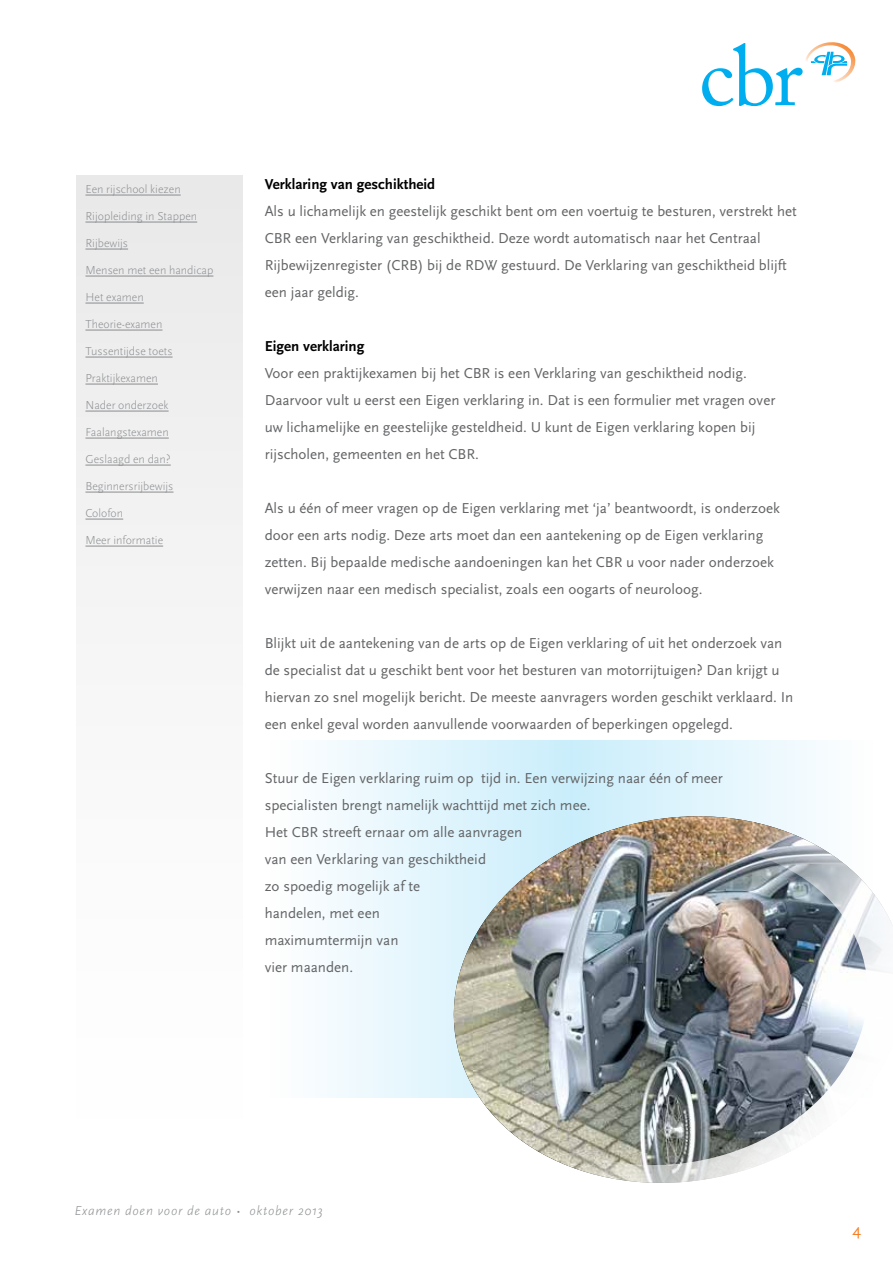
<style>
.page{position:relative;width:893px;height:1263px;background:#fff}
.page>*{position:absolute;margin:0;border:0;box-sizing:border-box;transform-origin:0 0}
.t1{font:16.5px "Scala Sans Pro";color:#f58025}
.t2{font:15px/27px "Scala Sans Pro";color:#636466}
.t3{font:700 15px "Scala Sans Pro";color:#000}
.t4{font:italic 300 13.5px "Scala Sans Pro";letter-spacing:.05em;color:#8a8c8e}
.t5{font:300 12px "Scala Sans Pro";color:#8a8c8e}
</style>
<div class="page">
<div style="left:77px;top:175px;width:166px;height:948px;background:#f6f6f6"></div>
<hr style="left:85px;top:195px;width:96px;height:1px;background:#8a8c8e">
<hr style="left:85px;top:222px;width:112px;height:1px;background:#8a8c8e">
<hr style="left:85px;top:249px;width:43px;height:1px;background:#8a8c8e">
<hr style="left:85px;top:276px;width:128px;height:1px;background:#8a8c8e">
<hr style="left:85px;top:303px;width:59px;height:1px;background:#8a8c8e">
<hr style="left:85px;top:330px;width:77px;height:1px;background:#8a8c8e">
<hr style="left:85px;top:357px;width:88px;height:1px;background:#8a8c8e">
<hr style="left:85px;top:384px;width:73px;height:1px;background:#8a8c8e">
<hr style="left:85px;top:411px;width:84px;height:1px;background:#8a8c8e">
<hr style="left:85px;top:438px;width:84px;height:1px;background:#8a8c8e">
<hr style="left:85px;top:465px;width:86px;height:1px;background:#8a8c8e">
<hr style="left:85px;top:492px;width:89px;height:1px;background:#8a8c8e">
<hr style="left:85px;top:519px;width:38px;height:1px;background:#8a8c8e">
<hr style="left:85px;top:546px;width:78px;height:1px;background:#8a8c8e">
<svg style="left:327px;top:740px;width:489px;height:357px;fill:#e8f7fd"></svg>
<img style="left:431px;top:794px;width:462px;height:389px">
<svg style="left:702px;top:42px;width:153px;height:64px"></svg>
<p class="t5" style="left:85px;top:181px;width:97px">Een rijschool kiezen</p>
<p class="t5" style="left:85px;top:208px;width:113px">Rijopleiding in Stappen</p>
<p class="t5" style="left:85px;top:235px;width:44px">Rijbewijs</p>
<p class="t5" style="left:85px;top:262px;width:129px">Mensen met een handicap</p>
<p class="t5" style="left:85px;top:289px;width:60px">Het examen</p>
<p class="t5" style="left:85px;top:316px;width:79px">Theorie-examen</p>
<p class="t5" style="left:85px;top:343px;width:89px">Tussentijdse toets</p>
<p class="t5" style="left:85px;top:370px;width:74px">Praktijkexamen</p>
<p class="t5" style="left:85px;top:397px;width:85px">Nader onderzoek</p>
<p class="t5" style="left:85px;top:424px;width:85px">Faalangstexamen</p>
<p class="t5" style="left:85px;top:451px;width:87px">Geslaagd en dan?</p>
<p class="t5" style="left:85px;top:478px;width:90px">Beginnersrijbewijs</p>
<p class="t5" style="left:85px;top:505px;width:39px">Colofon</p>
<p class="t5" style="left:85px;top:532px;width:79px">Meer informatie</p>
<p class="t3" style="left:265px;top:174px;width:172px">Verklaring van geschiktheid</p>
<p class="t2" style="left:265px;top:197px;width:533px">Als u lichamelijk en geestelijk geschikt bent om een voertuig te besturen, verstrekt het CBR een Verklaring van geschiktheid. Deze wordt automatisch naar het Centraal Rijbewijzenregister (CRB) bij de RDW gestuurd. De Verklaring van geschiktheid blijft een jaar geldig.</p>
<p class="t3" style="left:265px;top:336px;width:101px">Eigen verklaring</p>
<p class="t2" style="left:265px;top:359px;width:512px">Voor een praktijkexamen bij het CBR is een Verklaring van geschiktheid nodig.<br>Daarvoor vult u eerst een Eigen verklaring in. Dat is een formulier met vragen over uw lichamelijke en geestelijke gesteldheid. U kunt de Eigen verklaring kopen bij rijscholen, gemeenten en het CBR.</p>
<p class="t2" style="left:265px;top:494px;width:517px">Als u één of meer vragen op de Eigen verklaring met ‘ja’ beantwoordt, is onderzoek door een arts nodig. Deze arts moet dan een aantekening op de Eigen verklaring zetten. Bij bepaalde medische aandoeningen kan het CBR u voor nader onderzoek verwijzen naar een medisch specialist, zoals een oogarts of neuroloog.</p>
<p class="t2" style="left:265px;top:629px;width:530px">Blijkt uit de aantekening van de arts op de Eigen verklaring of uit het onderzoek van de specialist dat u geschikt bent voor het besturen van motorrijtuigen? Dan krijgt u hiervan zo snel mogelijk bericht. De meeste aanvragers worden geschikt verklaard. In een enkel geval worden aanvullende voorwaarden of beperkingen opgelegd.</p>
<p class="t2" style="left:265px;top:764px;width:460px">Stuur de Eigen verklaring ruim op tijd in. Een verwijzing naar één of meer specialisten brengt namelijk wachttijd met zich mee.<br>Het CBR streeft ernaar om alle aanvragen<br>van een Verklaring van geschiktheid<br>zo spoedig mogelijk af te<br>handelen, met een<br>maximumtermijn van<br>vier maanden.</p>
<p class="t4" style="left:74px;top:1202px;width:250px">Examen doen voor de auto • oktober 2013</p>
<p class="t1" style="left:853px;top:1219px;width:10px">4</p>
</div>
